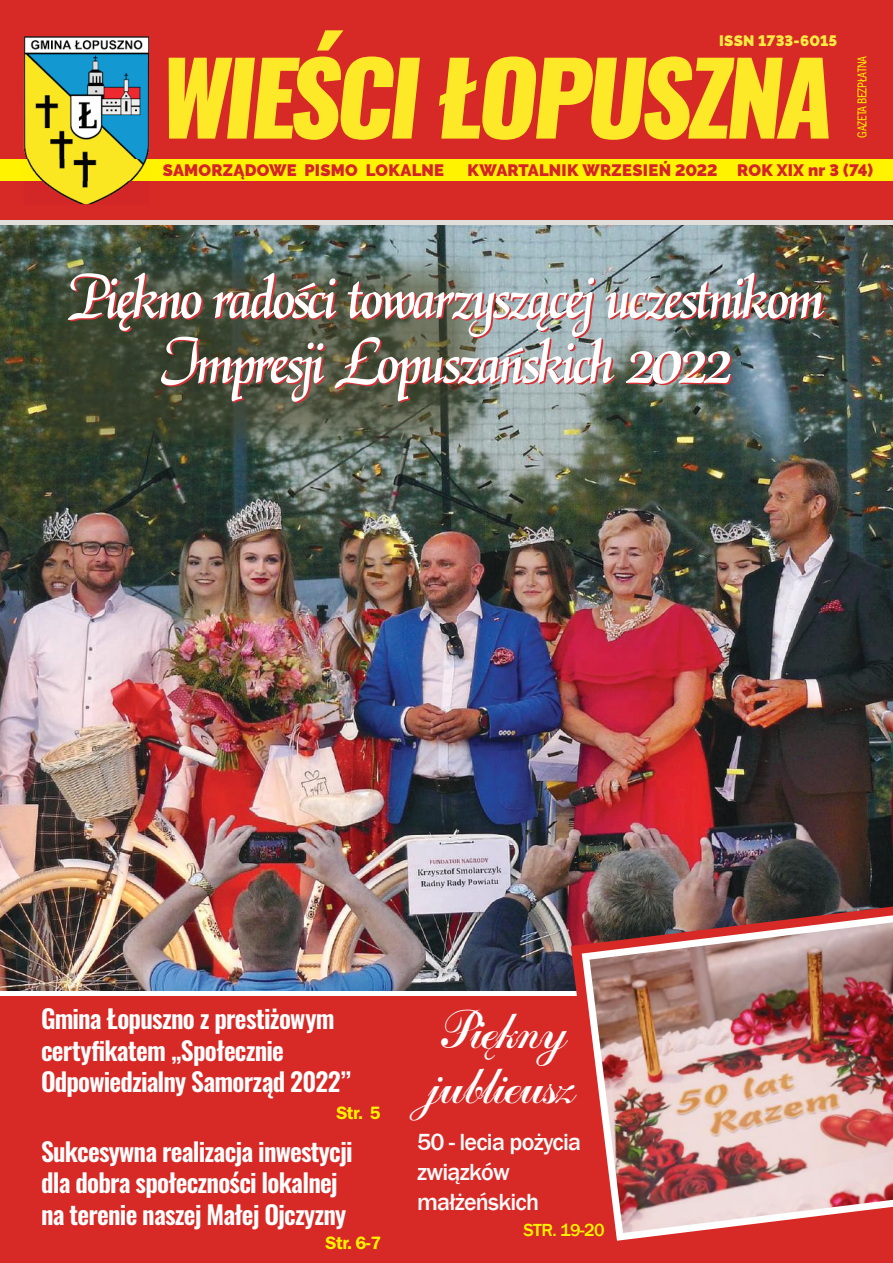
<style>
.page{position:relative;width:893px;height:1263px;background:#d72926}
.page>*{position:absolute;margin:0;border:0;box-sizing:border-box;transform-origin:0 0}
.t1{font:italic 800 99.9px "Oswald";letter-spacing:-.055em;color:#fee928}
.t2{font:54px/64.8px "EFN Dekorator";letter-spacing:-.045em;color:#fff;text-align:center}
.t3{font:42px/54.4px "EFN Kursywa";letter-spacing:-.035em;color:#fff}
.t4{font:600 25.5px/31.5px "Oswald";letter-spacing:-.03em;color:#fff}
.t5{font:500 24px/30px "Franklin Gothic";letter-spacing:-.03em;color:#fbfbfb}
.t6{font:18px "Franklin Gothic Demi ITC";letter-spacing:-.03em;color:#fff300}
.t7{font:500 18px "Franklin Gothic";letter-spacing:-.03em;color:#fff300}
.t8{font:900 16.5px "Raleway";letter-spacing:.01em;color:#d42429}
.t9{font:900 15px "Raleway";letter-spacing:.01em;color:#feeb43}
.t10{font:12.9px "Franklin Gothic Book Cond ITC";letter-spacing:-.02em;color:#fff300;scale:.9 1}
</style>
<div class="page">
<div style="left:0;top:159px;width:893px;height:22px;background:#fff300"></div>
<img style="left:0;top:224px;width:893px;height:767px">
<hr style="left:0;top:220px;width:893px;height:4px;background:#e1dfd9">
<hr style="left:0;top:991px;width:893px;height:4px;background:#fff">
<img style="left:24px;top:36px;width:125px;height:168px">
<img style="left:24px;top:159px;width:125px;height:22px">
<img style="left:37px;top:258px;width:446px;height:188px">
<img style="left:571px;top:906px;width:322px;height:90px">
<img style="left:582px;top:915px;width:311px;height:326px">
<h1 class="t1" style="left:160px;top:28px;width:675px">WIEŚCI ŁOPUSZNA</h1>
<p class="t9" style="left:719px;top:32px;width:120px">ISSN 1733-6015</p>
<p class="t10" style="left:855px;top:138px;width:93px;rotate:-90deg">GAZETA BEZPŁATNA</p>
<p class="t8" style="left:163px;top:161px;width:283px">SAMORZĄDOWE PISMO LOKALNE</p>
<p class="t8" style="left:467px;top:161px;width:407px">KWARTALNIK WRZESIEŃ 2022 ROK XIX nr 3 (74)</p>
<h2 class="t2" style="left:67px;top:265px;width:759px">Piękno radości towarzyszącej uczestnikom<br>Impresji Łopuszańskich 2022</h2>
<p class="t4" style="left:41px;top:1005px;width:311px">Gmina Łopuszno z prestiżowym certyfikatem „Społecznie<br>Odpowiedzialny Samorząd 2022”</p>
<p class="t6" style="left:336px;top:1102px;width:46px">Str. 5</p>
<p class="t4" style="left:41px;top:1137px;width:313px">Sukcesywna realizacja inwestycji dla dobra społeczności lokalnej na terenie naszej Małej Ojczyzny</p>
<p class="t6" style="left:325px;top:1231px;width:58px">Str. 6-7</p>
<h3 class="t3" style="left:428px;top:1004px;width:149px">Piękny jublieusz</h3>
<p class="t5" style="left:417px;top:1127px;width:166px">50 - lecia pożycia związków małżeńskich</p>
<p class="t7" style="left:523px;top:1219px;width:83px">STR. 19-20</p>
</div>
